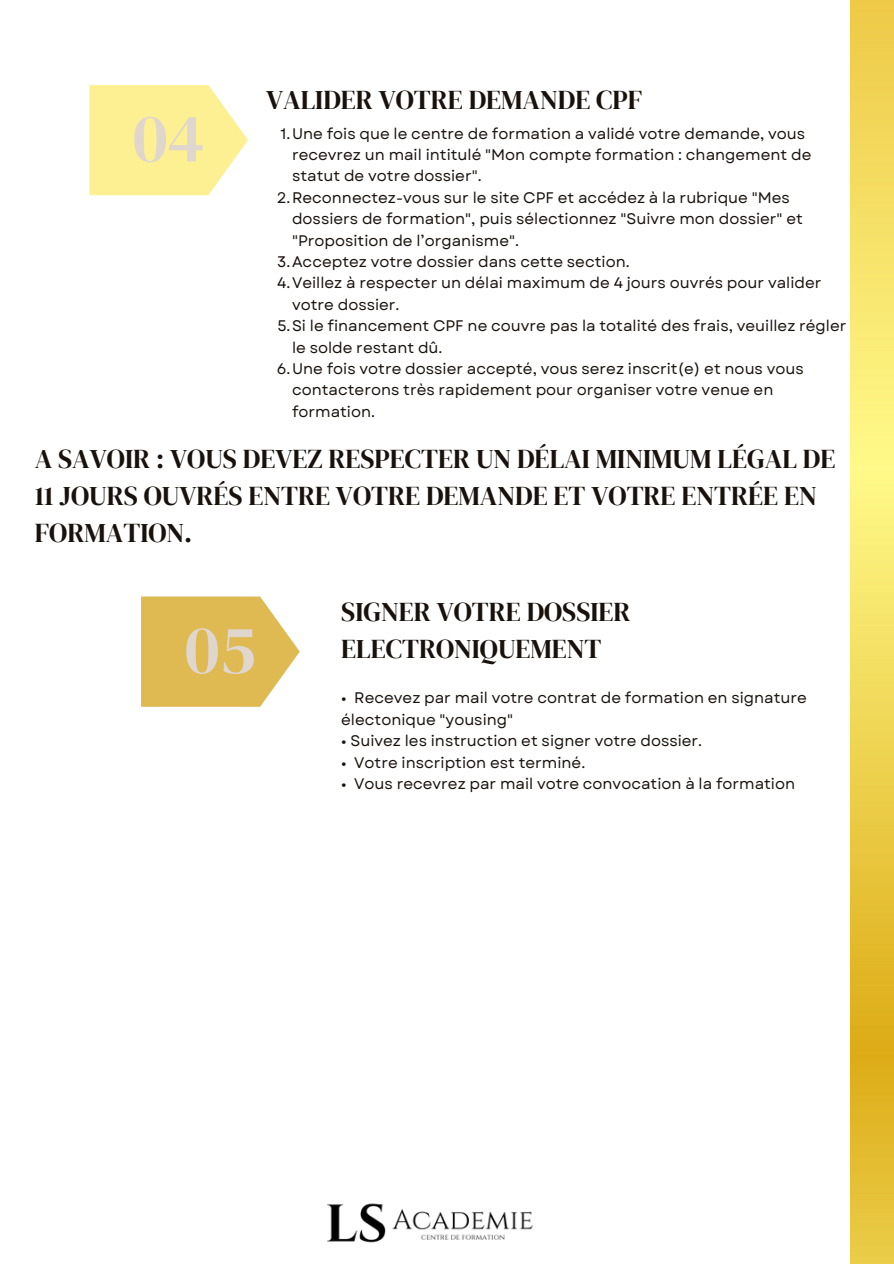
<style>
.page{position:relative;width:894px;height:1264px;background:#fff}
.page>*{position:absolute;margin:0;border:0;box-sizing:border-box;transform-origin:0 0}
.t1{font:68.85px "DM Serif Display";color:#dfd6ce}
.t2{font:27px/37.2px "DM Serif Display";color:#18110c}
.t3{font:15.3px/21.3px "Garet";color:#18110c}
</style>
<div class="page">
<svg style="left:89px;top:85px;width:159px;height:110px;background:#fcf1a0"></svg>
<svg style="left:141px;top:596px;width:158px;height:110px;background:#e2c166"></svg>
<img style="left:850px;top:0;width:43px;height:1263px">
<img style="left:327px;top:1203px;width:206px;height:40px">
<h1 class="t1" style="left:133px;top:90px;width:73px">04</h1>
<h2 class="t2" style="left:266px;top:81px;width:378px">VALIDER VOTRE DEMANDE CPF</h2>
<p class="t3" style="left:280px;top:123px;width:526px">1.Une fois que le centre de formation a validé votre demande, vous</p>
<p class="t3" style="left:292px;top:144px;width:520px">recevrez un mail intitulé "Mon compte formation : changement de</p>
<p class="t3" style="left:292px;top:165px;width:191px">statut de votre dossier".</p>
<p class="t3" style="left:277px;top:187px;width:514px">2.Reconnectez-vous sur le site CPF et accédez à la rubrique "Mes</p>
<p class="t3" style="left:292px;top:208px;width:512px">dossiers de formation", puis sélectionnez "Suivre mon dossier" et</p>
<p class="t3" style="left:292px;top:230px;width:228px">"Proposition de l’organisme".</p>
<p class="t3" style="left:277px;top:251px;width:354px">3.Acceptez votre dossier dans cette section.</p>
<p class="t3" style="left:277px;top:272px;width:545px">4.Veillez à respecter un délai maximum de 4 jours ouvrés pour valider</p>
<p class="t3" style="left:292px;top:294px;width:109px">votre dossier.</p>
<p class="t3" style="left:277px;top:315px;width:570px">5.Si le financement CPF ne couvre pas la totalité des frais, veuillez régler</p>
<p class="t3" style="left:292px;top:336px;width:152px">le solde restant dû.</p>
<p class="t3" style="left:277px;top:358px;width:528px">6.Une fois votre dossier accepté, vous serez inscrit(e) et nous vous</p>
<p class="t3" style="left:292px;top:379px;width:482px">contacterons très rapidement pour organiser votre venue en</p>
<p class="t3" style="left:292px;top:401px;width:84px">formation.</p>
<h2 class="t2" style="left:35px;top:439px;width:801px">A SAVOIR : VOUS DEVEZ RESPECTER UN DÉLAI MINIMUM LÉGAL DE<br>11 JOURS OUVRÉS ENTRE VOTRE DEMANDE ET VOTRE ENTRÉE EN<br>FORMATION.</h2>
<h1 class="t1" style="left:185px;top:601px;width:73px">05</h1>
<h2 class="t2" style="left:341px;top:592px;width:291px">SIGNER VOTRE DOSSIER<br>ELECTRONIQUEMENT</h2>
<p class="t3" style="left:341px;top:687px;width:467px">• Recevez par mail votre contrat de formation en signature électonique "yousing"</p>
<p class="t3" style="left:341px;top:730px;width:362px">• Suivez les instruction et signer votre dossier.</p>
<p class="t3" style="left:341px;top:751px;width:245px">• Votre inscription est terminé.</p>
<p class="t3" style="left:341px;top:773px;width:455px">• Vous recevrez par mail votre convocation à la formation</p>
</div>
